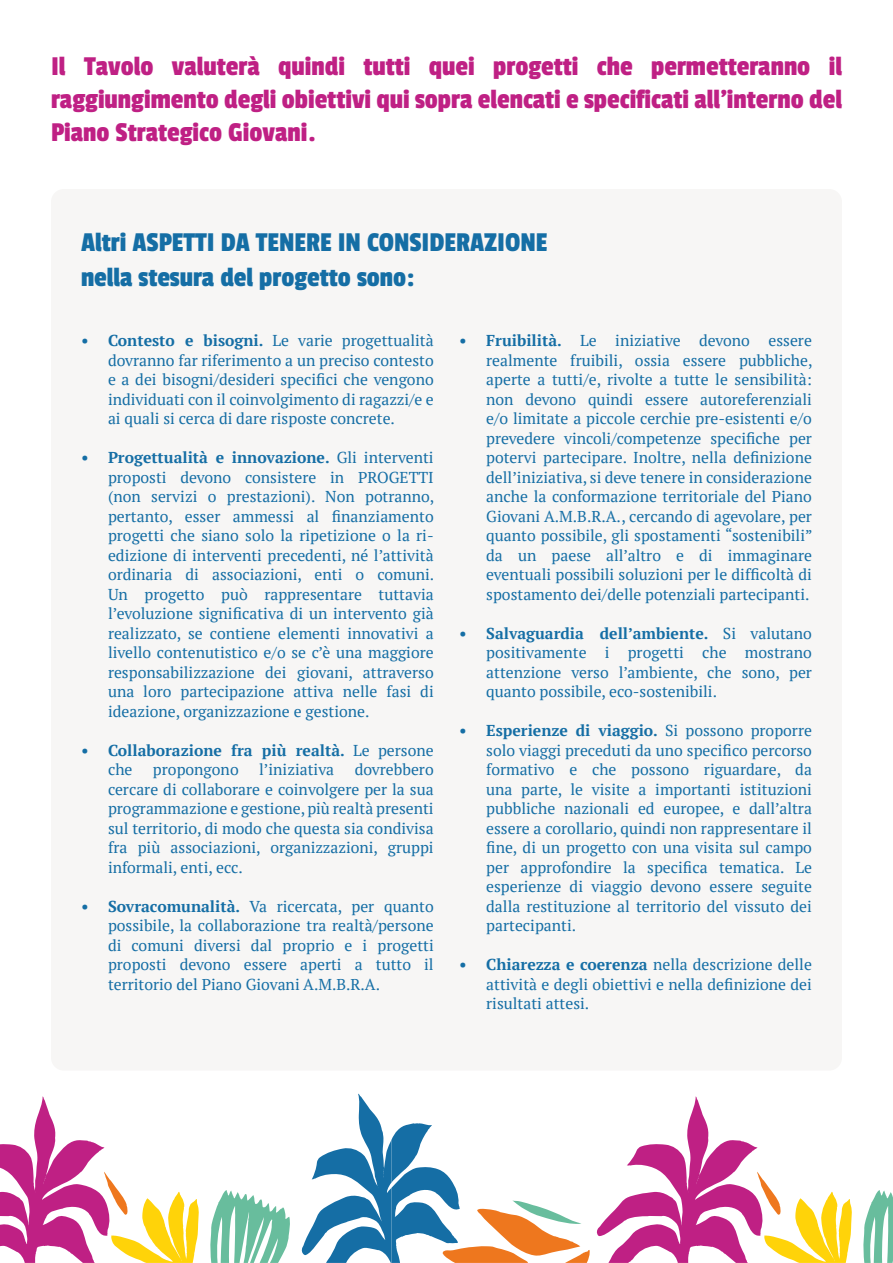
<style>
.page{position:relative;width:893px;height:1263px;background:#fff}
.page>*{position:absolute;margin:0;border:0;box-sizing:border-box;transform-origin:0 0}
.t1{font:28.5px/33px "Passion One";color:#bf2084;text-align:justify}
.t2{font:28.5px/34.2px "Passion One";color:#156ea5}
.t3{font:15.75px/19.5px "PT Serif";color:#156ea5;text-align:justify}
.t4{font:700 15.75px/19.5px "PT Serif";color:#156ea5}
.s1{font-weight:700}
.s2{font-weight:400}
</style>
<div class="page">
<div style="left:51px;top:189px;width:791px;height:881px;background:#f7f6f5;border-radius:13px"></div>
<svg style="left:210px;top:1190px;width:80px;height:73px"></svg>
<svg style="left:0;top:1096px;width:199px;height:167px"></svg>
<svg style="left:863px;top:1190px;width:30px;height:73px"></svg>
<svg style="left:301px;top:1094px;width:289px;height:169px"></svg>
<svg style="left:596px;top:1096px;width:256px;height:167px"></svg>
<h1 class="t1" style="left:51px;top:49px;width:792px">Il Tavolo valuterà quindi tutti quei progetti che permetteranno il raggiungimento degli obiettivi qui sopra elencati e specificati all’interno del Piano Strategico Giovani.</h1>
<h1 class="t2" style="left:81px;top:225px;width:468px">Altri ASPETTI DA TENERE IN CONSIDERAZIONE nella stesura del progetto sono:</h1>
<p class="t3" style="left:108px;top:331px;width:327px;text-indent:-27px"><span class="s1">• Contesto e bisogni.</span> Le varie progettualità dovranno far riferimento a un preciso contesto e a dei bisogni/desideri specifici che vengono individuati con il coinvolgimento di ragazzi/e e ai quali si cerca di dare risposte concrete.</p>
<p class="t3" style="left:108px;top:448px;width:328px;text-indent:-27px"><span class="s1">• Progettualità e innovazione.</span> Gli interventi proposti devono consistere in PROGETTI (non servizi o prestazioni). Non potranno, pertanto, esser ammessi al finanziamento progetti che siano solo la ripetizione o la ri&shy;edizione di interventi precedenti, né l’attività ordinaria di associazioni, enti o comuni.<br>Un progetto può rappresentare tuttavia l’evoluzione significativa di un intervento già realizzato, se contiene elementi innovativi a livello contenutistico e/o se c’è una maggiore responsabilizzazione dei giovani, attraverso una loro partecipazione attiva nelle fasi di ideazione, organizzazione e gestione.</p>
<p class="t4" style="left:108px;top:740px;width:327px;text-indent:-27px">• Collaborazione fra più realtà. <span class="s2">Le persone che</span></p>
<p class="t3" style="left:108px;top:760px;width:327px;text-indent:247px">dovrebbero cercare di collaborare e coinvolgere per la sua programmazione e gestione, più realtà presenti sul territorio, di modo che questa sia condivisa fra più associazioni, organizzazioni, gruppi informali, enti, ecc.</p>
<p class="t3" style="left:108px;top:896px;width:327px;text-indent:-27px"><span class="s1">• Sovracomunalità.</span> Va ricercata, per quanto possibile, la collaborazione tra realtà/persone di comuni diversi dal proprio e i progetti proposti devono essere aperti a tutto il territorio del Piano Giovani A.M.B.R.A.</p>
<p class="t3" style="left:153px;top:760px;width:87px">propongono</p>
<p class="t3" style="left:259px;top:760px;width:77px">l’iniziativa</p>
<p class="t3" style="left:486px;top:331px;width:328px;text-indent:-27px"><span class="s1">• Fruibilità.</span> Le iniziative devono essere realmente fruibili, ossia essere pubbliche, aperte a tutti/e, rivolte a tutte le sensibilità: non devono quindi essere autoreferenziali e/o limitate a piccole cerchie pre-esistenti e/o prevedere vincoli/competenze specifiche per potervi partecipare. Inoltre, nella definizione dell’iniziativa, si deve tenere in considerazione anche la conformazione territoriale del Piano Giovani A.M.B.R.A., cercando di agevolare, per quanto possibile, gli spostamenti “sostenibili” da un paese all’altro e di immaginare eventuali possibili soluzioni per le difficoltà di spostamento dei/delle potenziali partecipanti.</p>
<p class="t3" style="left:486px;top:623px;width:327px;text-indent:-27px"><span class="s1">• Salvaguardia dell’ambiente.</span> Si valutano positivamente i progetti che mostrano attenzione verso l’ambiente, che sono, per quanto possibile, eco-sostenibili.</p>
<p class="t3" style="left:486px;top:721px;width:327px;text-indent:-27px"><span class="s1">• Esperienze di viaggio.</span> Si possono proporre solo viaggi preceduti da uno specifico percorso formativo e che possono riguardare, da una parte, le visite a importanti istituzioni pubbliche nazionali ed europee, e dall’altra essere a corollario, quindi non rappresentare il fine, di un progetto con una visita sul campo per approfondire la specifica tematica. Le esperienze di viaggio devono essere seguite dalla restituzione al territorio del vissuto dei partecipanti.</p>
<p class="t3" style="left:486px;top:955px;width:327px;text-indent:-27px"><span class="s1">• Chiarezza e coerenza</span> nella descrizione delle attività e degli obiettivi e nella definizione dei risultati attesi.</p>
</div>
